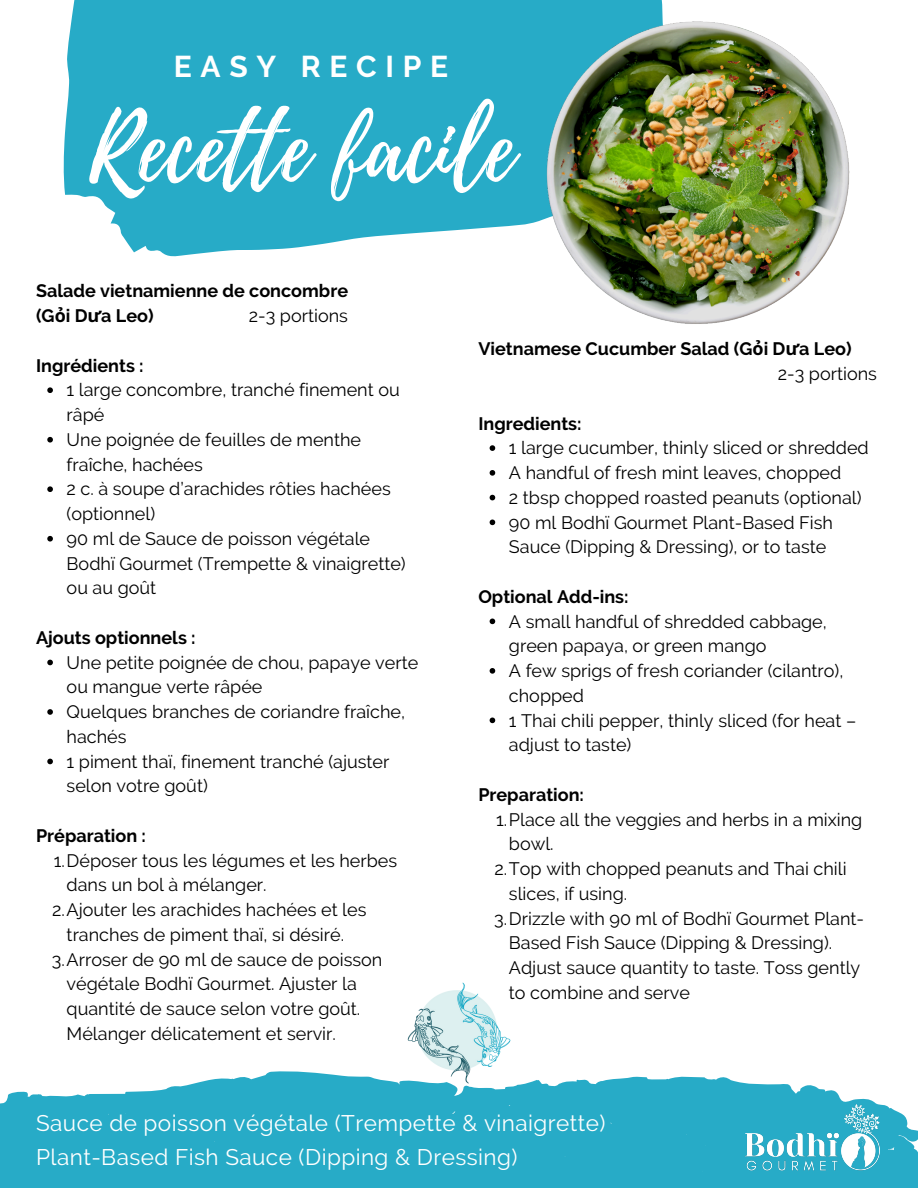
<style>
.page{position:relative;width:918px;height:1188px;background:#fff}
.page>*{position:absolute;margin:0;border:0;box-sizing:border-box;transform-origin:0 0}
.t1{font:91.65px "Playlist Script";color:#fff}
.t2{font:700 30px "Raleway";letter-spacing:.29em;color:#fff}
.t3{font:22.5px/33.8px "Raleway";letter-spacing:.02em;color:#fff}
.t4{font:18px/24.8px "Raleway";color:#000}
.t5{font:700 18px "Raleway";color:#000}
.s1{font-family:"Noto Sans"}
</style>
<div class="page">
<svg style="left:0;top:1071px;width:918px;height:117px;background:#42b5ce"></svg>
<svg style="left:63px;top:0;width:600px;height:257px;background:#3cb3cc"></svg>
<img style="left:407px;top:982px;width:104px;height:103px">
<img style="left:533px;top:15px;width:317px;height:278px">
<img style="left:799px;top:62px;width:34px;height:231px">
<img style="left:559px;top:15px;width:243px;height:256px">
<img style="left:605px;top:173px;width:194px;height:151px">
<img style="left:544px;top:85px;width:240px;height:197px">
<img style="left:547px;top:89px;width:216px;height:177px">
<img style="left:654px;top:146px;width:139px;height:93px">
<img style="left:745px;top:1105px;width:134px;height:65px">
<svg style="left:47px;top:387px;width:6px;height:6px"></svg>
<svg style="left:47px;top:437px;width:6px;height:6px"></svg>
<svg style="left:47px;top:486px;width:6px;height:6px"></svg>
<svg style="left:47px;top:536px;width:6px;height:6px"></svg>
<svg style="left:47px;top:660px;width:6px;height:5px"></svg>
<svg style="left:47px;top:709px;width:6px;height:6px"></svg>
<svg style="left:47px;top:759px;width:6px;height:5px"></svg>
<svg style="left:490px;top:445px;width:5px;height:6px"></svg>
<svg style="left:490px;top:470px;width:5px;height:6px"></svg>
<svg style="left:490px;top:495px;width:5px;height:5px"></svg>
<svg style="left:490px;top:520px;width:5px;height:5px"></svg>
<svg style="left:490px;top:619px;width:5px;height:5px"></svg>
<svg style="left:490px;top:668px;width:5px;height:6px"></svg>
<svg style="left:490px;top:718px;width:5px;height:5px"></svg>
<p class="t2" style="left:174px;top:49px;width:276px">EASY RECIPE</p>
<p class="t1" style="left:89px;top:83px;width:427px">Recette facile</p>
<p class="t5" style="left:36px;top:280px;width:314px">Salade vietnamienne de concombre</p>
<p class="t5" style="left:36px;top:305px;width:119px">(G<span class="s1">ỏ</span>i D<span class="s1">ư</span>a Leo)</p>
<p class="t4" style="left:249px;top:303px;width:101px">2-3 portions</p>
<p class="t5" style="left:36px;top:355px;width:109px">Ingrédients :</p>
<p class="t4" style="left:67px;top:378px;width:335px">1 large concombre, tranché finement ou râpé</p>
<p class="t4" style="left:67px;top:427px;width:296px">Une poignée de feuilles de menthe fraîche, hachées</p>
<h2 class="t4" style="left:67px;top:477px;width:326px">2 c. à soupe d’arachides rôties hachées (optionnel)</h2>
<h1 class="t4" style="left:67px;top:526px;width:341px">90 ml de Sauce de poisson végétale<br>Bodhï Gourmet (Trempette &amp; vinaigrette) ou au goût</h1>
<p class="t5" style="left:36px;top:627px;width:161px">Ajouts optionnels :</p>
<p class="t4" style="left:67px;top:650px;width:353px">Une petite poignée de chou, papaye verte ou mangue verte râpée</p>
<h4 class="t4" style="left:67px;top:699px;width:340px">Quelques branches de coriandre fraîche, hachés</h4>
<p class="t4" style="left:67px;top:749px;width:324px">1 piment thaï, finement tranché (ajuster selon votre goût)</p>
<p class="t5" style="left:36px;top:825px;width:112px">Préparation :</p>
<p class="t4" style="left:67px;top:848px;width:332px;text-indent:-13px">1.Déposer tous les légumes et les herbes dans un bol à mélanger.</p>
<p class="t4" style="left:52px;top:897px;width:316px;text-align:center">2.Ajouter les arachides hachées et les tranches de piment thaï, si désiré.</p>
<h4 class="t4" style="left:67px;top:947px;width:317px;text-indent:-15px">3.Arroser de 90 ml de sauce de poisson végétale Bodhï Gourmet. Ajuster la quantité de sauce selon votre goût.<br>Mélanger délicatement et servir.</h4>
<p class="t5" style="left:478px;top:338px;width:375px">Vietnamese Cucumber Salad (G<span class="s1">ỏ</span>i D<span class="s1">ư</span>a Leo)</p>
<p class="t4" style="left:778px;top:361px;width:101px">2-3 portions</p>
<p class="t5" style="left:478px;top:413px;width:105px">Ingredients:</p>
<h4 class="t4" style="left:509px;top:436px;width:361px">1 large cucumber, thinly sliced or shredded</h4>
<p class="t4" style="left:509px;top:460px;width:334px">A handful of fresh mint leaves, chopped</p>
<p class="t4" style="left:509px;top:485px;width:354px">2 tbsp chopped roasted peanuts (optional)</p>
<p class="t4" style="left:509px;top:510px;width:326px">90 ml Bodhï Gourmet Plant-Based Fish<br>Sauce (Dipping &amp; Dressing), or to taste</p>
<p class="t5" style="left:478px;top:586px;width:152px">Optional Add-ins:</p>
<p class="t4" style="left:509px;top:609px;width:319px">A small handful of shredded cabbage, green papaya, or green mango</p>
<h4 class="t4" style="left:509px;top:658px;width:336px">A few sprigs of fresh coriander (cilantro), chopped</h4>
<p class="t4" style="left:509px;top:708px;width:349px">1 Thai chili pepper, thinly sliced (for heat – adjust to taste)</p>
<p class="t5" style="left:478px;top:784px;width:107px">Preparation:</p>
<p class="t4" style="left:509px;top:807px;width:355px;text-indent:-13px">1.Place all the veggies and herbs in a mixing bowl.</p>
<p class="t4" style="left:509px;top:856px;width:339px;text-indent:-15px">2.Top with chopped peanuts and Thai chili slices, if using.</p>
<h4 class="t4" style="left:509px;top:906px;width:357px;text-indent:-15px">3.Drizzle with 90 ml of Bodhï Gourmet Plant-Based Fish Sauce (Dipping &amp; Dressing).<br>Adjust sauce quantity to taste. Toss gently to combine and serve</h4>
<p class="t3" style="left:36px;top:1106px;width:571px">Sauce de poisson végétale (Trempette &amp; vinaigrette)<br>Plant-Based Fish Sauce (Dipping &amp; Dressing)</p>
</div>
